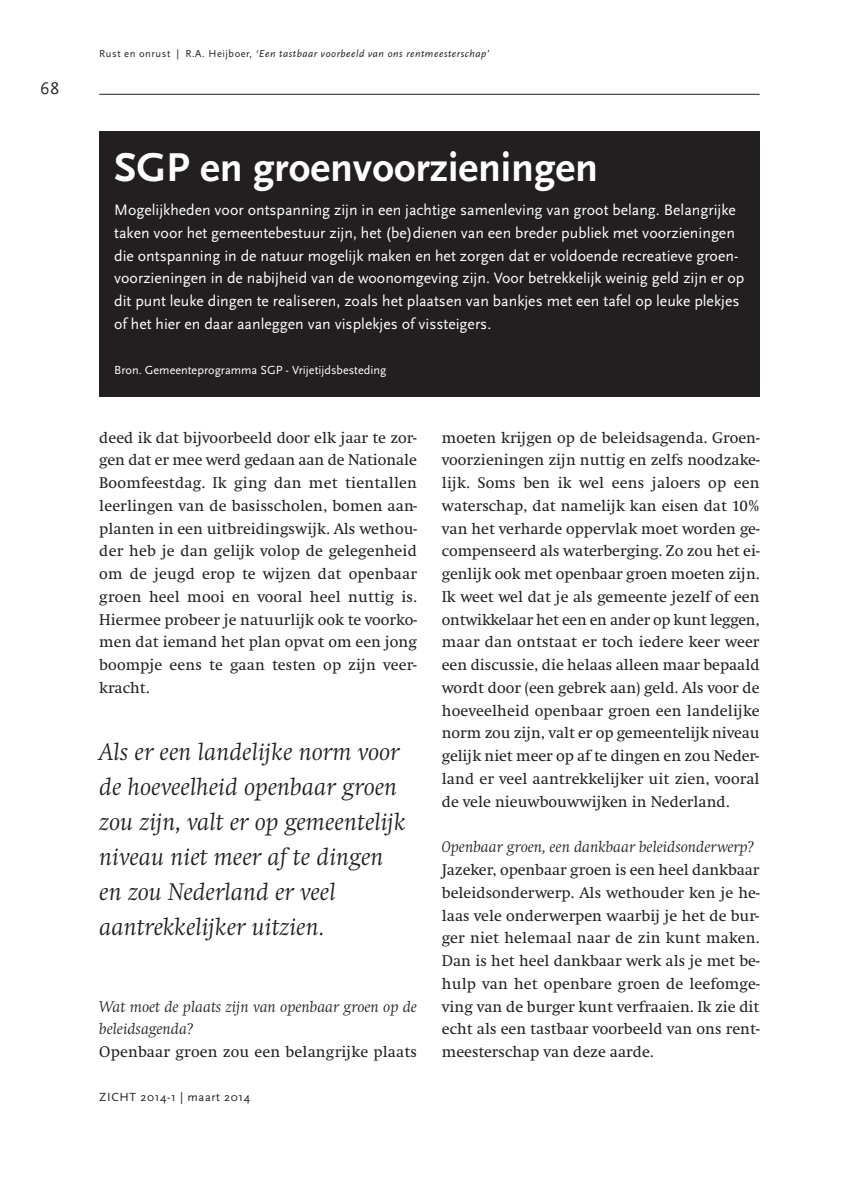
<style>
.page{position:relative;width:844px;height:1191px;background:#fff}
.page>*{position:absolute;margin:0;border:0;box-sizing:border-box;transform-origin:0 0}
.t1{font:700 42px "Scala Sans";color:#fff}
.t2{font:italic 24.5px/35px "Swift LT Pro";color:#231f20}
.t3{font:17.5px "Scala Sans";color:#231f20}
.t4{font:15.75px/22.8px "Swift LT Pro";color:#231f20;text-align:justify}
.t5{font:15.75px/22.8px "Scala Sans";color:#fff}
.t6{font:italic 15.75px/22.8px "Swift LT Pro";color:#231f20}
.t7{font:12.25px "Scala Sans";color:#fff}
.t8{font:12.25px "Scala Sans";letter-spacing:.05em;color:#231f20}
.t9{font:italic 10.5px "Scala Sans";letter-spacing:.05em;color:#231f20}
.s1{font-style:normal}
</style>
<div class="page">
<hr style="left:99px;top:94px;width:660px;height:1px;background:#231f20">
<div style="left:99px;top:131px;width:660px;height:266px;background:#231f20"></div>
<p class="t3" style="left:40px;top:83px;width:21px">68</p>
<p class="t9" style="left:99px;top:50px;width:391px"><span class="s1">Rust en onrust | R.A. Heijboer,</span> ‘Een tastbaar voorbeeld van ons rentmeesterschap’</p>
<h1 class="t1" style="left:114px;top:153px;width:485px">SGP en groenvoorzieningen</h1>
<p class="t5" style="left:114px;top:200px;width:631px">Mogelijkheden voor ontspanning zijn in een jachtige samenleving van groot belang. Belangrijke taken voor het gemeentebestuur zijn, het (be)dienen van een breder publiek met voorzieningen die ontspanning in de natuur mogelijk maken en het zorgen dat er voldoende recreatieve groen&shy;voorzieningen in de nabijheid van de woonomgeving zijn. Voor betrekkelijk weinig geld zijn er op dit punt leuke dingen te realiseren, zoals het plaatsen van bankjes met een tafel op leuke plekjes of het hier en daar aanleggen van visplekjes of vissteigers.</p>
<p class="t7" style="left:114px;top:366px;width:273px">Bron. Gemeenteprogramma SGP - Vrijetijdsbesteding</p>
<p class="t4" style="left:99px;top:427px;width:319px">deed ik dat bĳvoorbeeld door elk jaar te zor&shy;gen dat er mee werd gedaan aan de Nationale Boomfeestdag. Ik ging dan met tientallen leerlingen van de basisscholen, bomen aan&shy;planten in een uitbreidingswĳk. Als wethou&shy;der heb je dan gelĳk volop de gelegenheid om de jeugd erop te wĳzen dat openbaar groen heel mooi en vooral heel nuttig is.<br>Hiermee probeer je natuurlĳk ook te voorko&shy;men dat iemand het plan opvat om een jong boompje eens te gaan testen op zĳn veer&shy;kracht.</p>
<h2 class="t2" style="left:99px;top:737px;width:307px">Als er een landelijke norm voor de hoeveelheid openbaar groen zou zijn, valt er op gemeentelijk niveau niet meer af te dingen en zou Nederland er veel aantrekkelijker uitzien.</h2>
<p class="t6" style="left:99px;top:996px;width:319px">Wat moet de plaats zĳn van openbaar groen op de beleidsagenda?</p>
<p class="t4" style="left:99px;top:1042px;width:319px">Openbaar groen zou een belangrĳke plaats</p>
<p class="t8" style="left:99px;top:1092px;width:152px">ZICHT 2014-1 | maart 2014</p>
<p class="t4" style="left:441px;top:427px;width:319px">moeten krĳgen op de beleidsagenda. Groen&shy;voorzieningen zĳn nuttig en zelfs noodzake&shy;lĳk. Soms ben ik wel eens jaloers op een waterschap, dat namelĳk kan eisen dat 10% van het verharde oppervlak moet worden ge&shy;compenseerd als waterberging. Zo zou het ei&shy;genlĳk ook met openbaar groen moeten zĳn.<br>Ik weet wel dat je als gemeente jezelf of een ontwikkelaar het een en ander op kunt leggen, maar dan ontstaat er toch iedere keer weer een discussie, die helaas alleen maar bepaald wordt door (een gebrek aan) geld. Als voor de hoeveelheid openbaar groen een landelĳke norm zou zĳn, valt er op gemeentelĳk niveau gelĳk niet meer op af te dingen en zou Neder&shy;land er veel aantrekkelĳker uit zien, vooral de vele nieuwbouwwĳken in Nederland.</p>
<p class="t6" style="left:441px;top:837px;width:313px">Openbaar groen, een dankbaar beleidsonderwerp?</p>
<p class="t4" style="left:441px;top:860px;width:319px">Jazeker, openbaar groen is een heel dankbaar beleidsonderwerp. Als wethouder ken je he&shy;laas vele onderwerpen waarbĳ je het de bur&shy;ger niet helemaal naar de zin kunt maken.<br>Dan is het heel dankbaar werk als je met be&shy;hulp van het openbare groen de leefomge&shy;ving van de burger kunt verfraaien. Ik zie dit echt als een tastbaar voorbeeld van ons rent&shy;meesterschap van deze aarde.</p>
</div>
